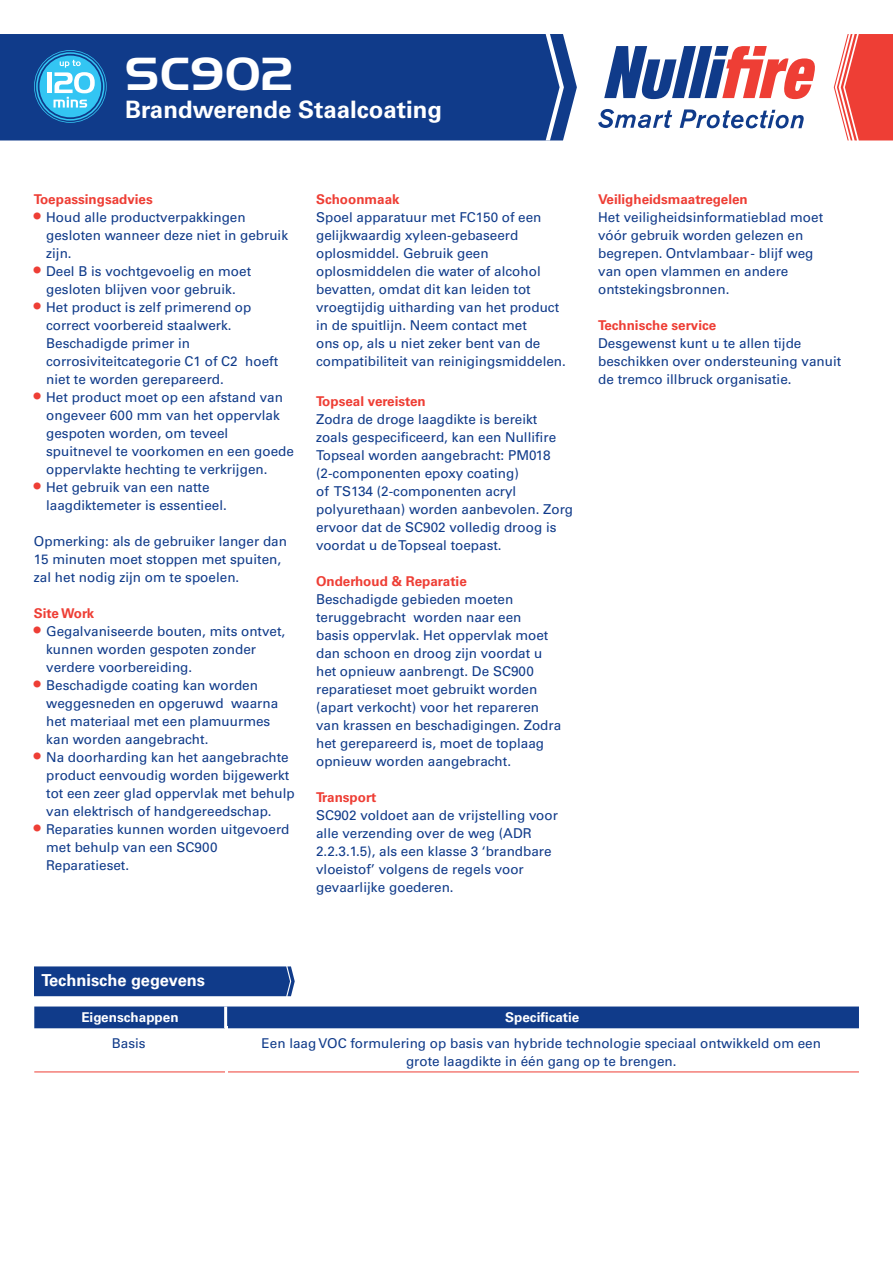
<style>
.page{position:relative;width:893px;height:1263px;background:#fff}
.page>*{position:absolute;margin:0;border:0;box-sizing:border-box;transform-origin:0 0}
.t1{font:45px "Handel Gothic BT";letter-spacing:.03em;color:#fff}
.t2{font:700 24px "Univers LTCYR 65";color:#fff}
.t3{font:700 16.5px "Univers LTCYR 65";color:#fff}
.tekst{font:13.5px/18px "Univers LTCYR 55 Roman";color:#103b8a}
.t4{font:700 13.5px "Univers LTCYR 65";color:#ee3e35}
.t5{font:700 13.5px "Univers LTCYR 65";color:#fff}
.s1{font-family:"Univers LTCYR 65";font-weight:700;font-size:19.5px;color:#ee3e35}
</style>
<div class="page">
<svg style="left:834px;top:34px;width:59px;height:106px"></svg>
<div style="left:0;top:34px;width:577px;height:106px;background:#103b8a"></div>
<svg style="left:546px;top:34px;width:18px;height:106px"></svg>
<svg style="left:604px;top:46px;width:211px;height:53px"></svg>
<svg style="left:598px;top:109px;width:74px;height:19px"></svg>
<svg style="left:680px;top:109px;width:124px;height:19px"></svg>
<hr style="left:34px;top:1071px;width:825px;height:1px;background:#ee3e35">
<div style="left:34px;top:1006px;width:825px;height:22px;background:#103b8a"></div>
<hr style="left:224px;top:1006px;width:3px;height:22px;background:#fff">
<div style="left:34px;top:966px;width:261px;height:30px;background:#103b8a"></div>
<hr style="left:225px;top:1026px;width:3px;height:87px;background:#fff">
<svg style="left:34px;top:50px;width:73px;height:73px;background:#449dd0"></svg>
<p class="t1" style="left:125px;top:46px;width:168px">SC902</p>
<p class="t2" style="left:125px;top:93px;width:319px">Brandwerende Staalcoating</p>
<p class="t4" style="left:34px;top:190px;width:120px">Toepassingsadvies</p>
<p class="tekst" style="left:46px;top:207px;width:243px;text-indent:-12px"><span class="s1">•</span> Houd alle productverpakkingen gesloten wanneer deze niet in gebruik zijn.</p>
<p class="tekst" style="left:34px;top:261px;width:219px;text-align:center"><span class="s1">•</span> Deel B is vochtgevoelig en moet gesloten blijven voor gebruik.</p>
<p class="tekst" style="left:46px;top:297px;width:234px;text-indent:-12px"><span class="s1">•</span> Het product is zelf primerend op correct voorbereid staalwerk.<br>Beschadigde primer in corrosiviteitcategorie C1 of C2 hoeft niet te worden gerepareerd.</p>
<p class="tekst" style="left:46px;top:387px;width:249px;text-indent:-12px"><span class="s1">•</span> Het product moet op een afstand van ongeveer 600 mm van het oppervlak gespoten worden, om teveel spuitnevel te voorkomen en een goede oppervlakte hechting te verkrijgen.</p>
<p class="tekst" style="left:46px;top:477px;width:182px;text-indent:-12px"><span class="s1">•</span> Het gebruik van een natte laagdiktemeter is essentieel.</p>
<p class="tekst" style="left:34px;top:531px;width:255px">Opmerking: als de gebruiker langer dan<br>15 minuten moet stoppen met spuiten, zal het nodig zijn om te spoelen.</p>
<p class="t4" style="left:34px;top:604px;width:62px">Site Work</p>
<p class="tekst" style="left:46px;top:621px;width:241px;text-indent:-12px"><span class="s1">•</span> Gegalvaniseerde bouten, mits ontvet, kunnen worden gespoten zonder verdere voorbereiding.</p>
<p class="tekst" style="left:46px;top:675px;width:233px;text-indent:-12px"><span class="s1">•</span> Beschadigde coating kan worden weggesneden en opgeruwd waarna het materiaal met een plamuurmes kan worden aangebracht.</p>
<p class="tekst" style="left:46px;top:747px;width:250px;text-indent:-12px"><span class="s1">•</span> Na doorharding kan het aangebrachte product eenvoudig worden bijgewerkt tot een zeer glad oppervlak met behulp van elektrisch of handgereedschap.</p>
<p class="tekst" style="left:46px;top:819px;width:245px;text-indent:-12px"><span class="s1">•</span> Reparaties kunnen worden uitgevoerd met behulp van een SC900<br>Reparatieset.</p>
<p class="t4" style="left:316px;top:190px;width:85px">Schoonmaak</p>
<p class="tekst" style="left:316px;top:207px;width:251px">Spoel apparatuur met FC150 of een gelijkwaardig xyleen-gebaseerd oplosmiddel. Gebruik geen oplosmiddelen die water of alcohol bevatten, omdat dit kan leiden tot vroegtijdig uitharding van het product in de spuitlijn. Neem contact met<br>ons op, als u niet zeker bent van de compatibiliteit van reinigingsmiddelen.</p>
<p class="t4" style="left:316px;top:391px;width:111px">Topseal vereisten</p>
<p class="tekst" style="left:316px;top:409px;width:259px">Zodra de droge laagdikte is bereikt<br>zoals gespecificeerd, kan een Nullifire Topseal worden aangebracht: PM018 (2-componenten epoxy coating)<br>of TS134 (2-componenten acryl polyurethaan) worden aanbevolen. Zorg ervoor dat de SC902 volledig droog is voordat u de Topseal toepast.</p>
<p class="t4" style="left:316px;top:571px;width:152px">Onderhoud &amp; Reparatie</p>
<p class="tekst" style="left:316px;top:589px;width:247px">Beschadigde gebieden moeten teruggebracht worden naar een<br>basis oppervlak. Het oppervlak moet dan schoon en droog zijn voordat u het opnieuw aanbrengt. De SC900 reparatieset moet gebruikt worden (apart verkocht) voor het repareren van krassen en beschadigingen. Zodra het gerepareerd is, moet de toplaag opnieuw worden aangebracht.</p>
<p class="t4" style="left:316px;top:787px;width:62px">Transport</p>
<p class="tekst" style="left:316px;top:805px;width:243px">SC902 voldoet aan de vrijstelling voor alle verzending over de weg (ADR 2.2.3.1.5), als een klasse 3 ‘brandbare vloeistof’ volgens de regels voor gevaarlijke goederen.</p>
<p class="t4" style="left:598px;top:190px;width:151px">Veiligheidsmaatregelen</p>
<p class="tekst" style="left:598px;top:207px;width:227px">Het veiligheidsinformatieblad moet vóór gebruik worden gelezen en begrepen. Ontvlambaar - blijf weg van open vlammen en andere ontstekingsbronnen.</p>
<p class="t4" style="left:598px;top:316px;width:120px">Technische service</p>
<p class="tekst" style="left:598px;top:333px;width:245px">Desgewenst kunt u te allen tijde beschikken over ondersteuning vanuit de tremco illbruck organisatie.</p>
<p class="t3" style="left:42px;top:969px;width:165px">Technische gegevens</p>
<p class="t5" style="left:81px;top:1008px;width:99px">Eigenschappen</p>
<p class="t5" style="left:505px;top:1008px;width:76px">Specificatie</p>
<p class="tekst" style="left:112px;top:1033px;width:35px">Basis</p>
<p class="tekst" style="left:262px;top:1033px;width:561px;text-align:center">Een laag VOC formulering op basis van hybride technologie speciaal ontwikkeld om een grote laagdikte in één gang op te brengen.</p>
</div>
